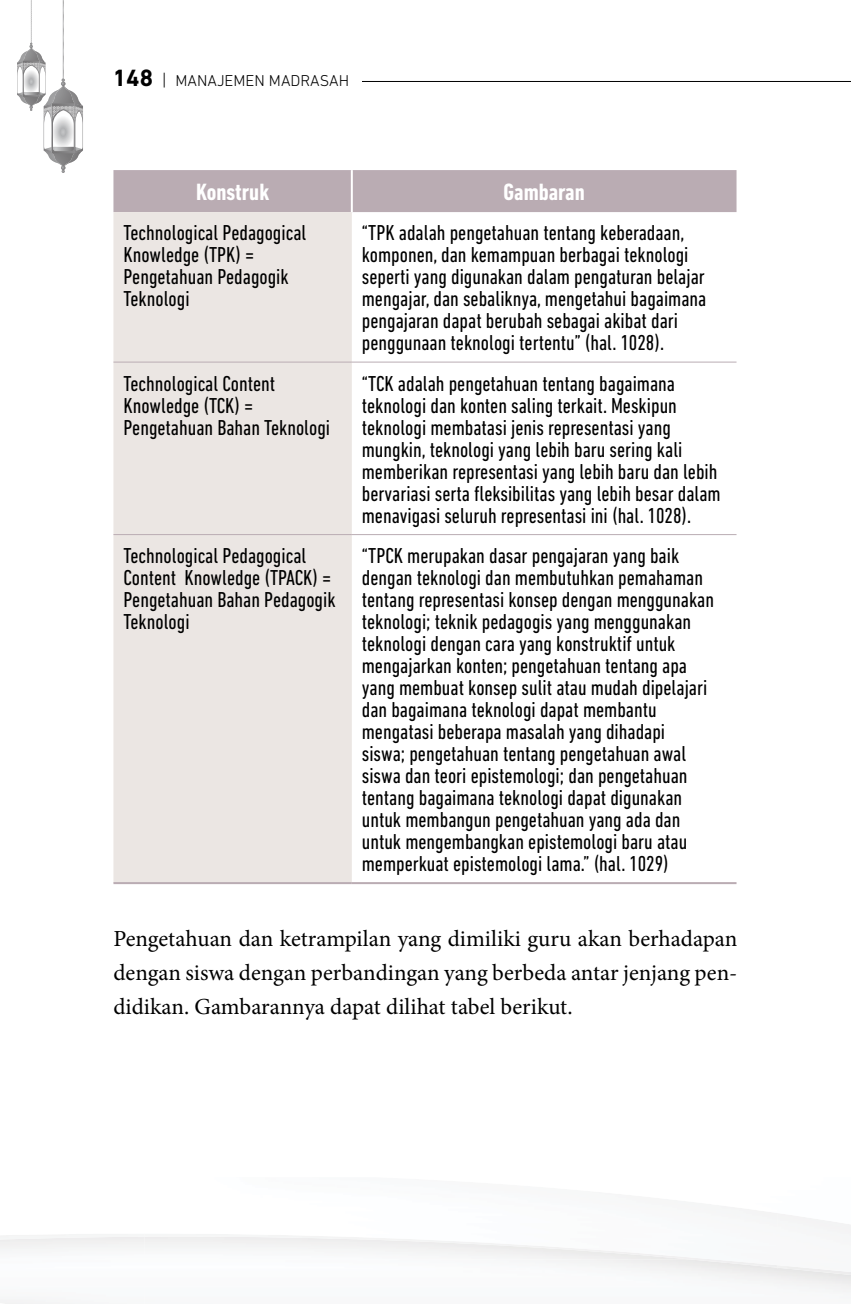
<style>
.page{position:relative;width:851px;height:1304px;background:#fff}
.page>*{position:absolute;margin:0;border:0;box-sizing:border-box;transform-origin:0 0}
.t1{font:700 condensed 24px "DIN Next LT Pro";color:#fff}
.t2{font:23px/34px "Minion Pro";color:#000;text-align:justify}
.t3{font:condensed 22px/22px "DIN Next LT Pro";color:#000}
.t4{font:300 16px "DIN Next LT Pro";color:#000}
.s1{font-weight:700;font-size:24px}
.s2{font-size:18px}
</style>
<div class="page">
<img style="left:722px;top:1213px;width:55px;height:52px">
<img style="left:777px;top:1214px;width:73px;height:55px">
<hr style="left:113px;top:81px;width:737px;height:1px;background:#000">
<div style="left:113px;top:54px;width:248px;height:45px;background:#fff"></div>
<svg style="left:17px;top:0;width:66px;height:173px"></svg>
<div style="left:113px;top:170px;width:623px;height:42px;background:#baacb3"></div>
<div style="left:113px;top:212px;width:239px;height:670px;background:#ebe6e3"></div>
<hr style="left:351px;top:170px;width:2px;height:42px;background:#fff">
<hr style="left:113px;top:362px;width:239px;height:1px;background:#baacb3">
<hr style="left:352px;top:362px;width:384px;height:1px;background:#baacb3">
<hr style="left:113px;top:534px;width:239px;height:1px;background:#baacb3">
<hr style="left:352px;top:534px;width:384px;height:1px;background:#baacb3">
<hr style="left:113px;top:882px;width:239px;height:2px;background:#baacb3">
<hr style="left:352px;top:882px;width:384px;height:2px;background:#baacb3">
<p class="t4" style="left:113px;top:71px;width:238px"><span class="s1">148</span> <span class="s2">|</span> MANAJEMEN MADRASAH</p>
<p class="t1" style="left:196px;top:178px;width:75px">Konstruk</p>
<p class="t1" style="left:503px;top:178px;width:83px">Gambaran</p>
<p class="t3" style="left:123px;top:221px;width:184px">Technological Pedagogical<br>Knowledge (TPK) =<br>Pengetahuan Pedagogik<br>Teknologi</p>
<p class="t3" style="left:362px;top:221px;width:346px">“TPK adalah pengetahuan tentang keberadaan, komponen, dan kemampuan berbagai teknologi seperti yang digunakan dalam pengaturan belajar mengajar, dan sebaliknya, mengetahui bagaimana pengajaran dapat berubah sebagai akibat dari penggunaan teknologi tertentu” (hal. 1028).</p>
<p class="t3" style="left:123px;top:372px;width:208px">Technological Content<br>Knowledge (TCK) =<br>Pengetahuan Bahan Teknologi</p>
<p class="t3" style="left:362px;top:372px;width:360px">“TCK adalah pengetahuan tentang bagaimana teknologi dan konten saling terkait. Meskipun teknologi membatasi jenis representasi yang mungkin, teknologi yang lebih baru sering kali memberikan representasi yang lebih baru dan lebih bervariasi serta fleksibilitas yang lebih besar dalam menavigasi seluruh representasi ini (hal. 1028).</p>
<p class="t3" style="left:123px;top:544px;width:214px">Technological Pedagogical<br>Content Knowledge (TPACK) =<br>Pengetahuan Bahan Pedagogik<br>Teknologi</p>
<p class="t3" style="left:362px;top:544px;width:354px">“TPCK merupakan dasar pengajaran yang baik dengan teknologi dan membutuhkan pemahaman tentang representasi konsep dengan menggunakan teknologi; teknik pedagogis yang menggunakan teknologi dengan cara yang konstruktif untuk mengajarkan konten; pengetahuan tentang apa yang membuat konsep sulit atau mudah dipelajari dan bagaimana teknologi dapat membantu mengatasi beberapa masalah yang dihadapi<br>siswa; pengetahuan tentang pengetahuan awal siswa dan teori epistemologi; dan pengetahuan tentang bagaimana teknologi dapat digunakan untuk membangun pengetahuan yang ada dan untuk mengembangkan epistemologi baru atau memperkuat epistemologi lama.” (hal. 1029)</p>
<p class="t2" style="left:113px;top:922px;width:625px">Pengetahuan dan ketrampilan yang dimiliki guru akan berhadapan dengan siswa dengan perbandingan yang berbeda antar jenjang pen&shy;didikan. Gambarannya dapat dilihat tabel berikut.</p>
</div>
